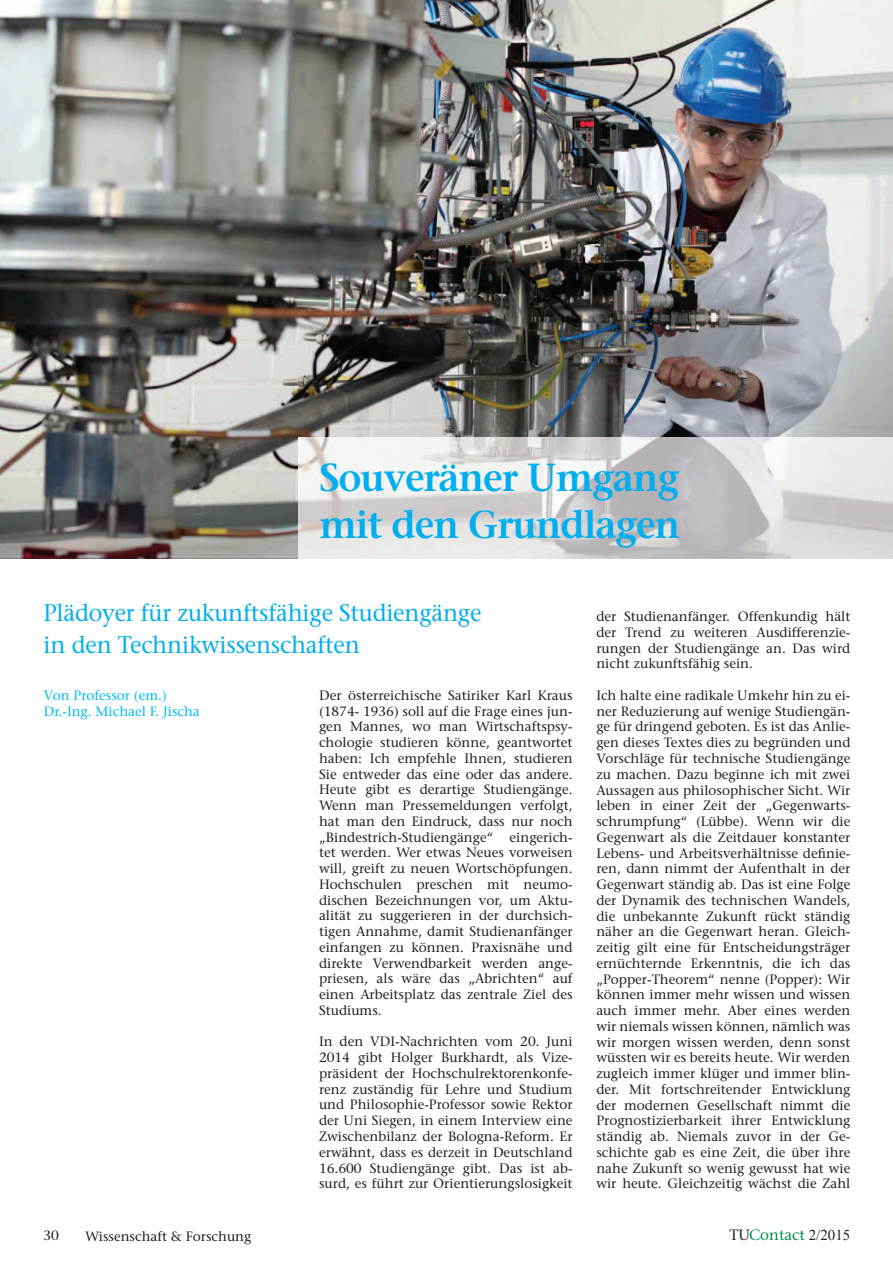
<style>
.page{position:relative;width:893px;height:1263px;background:#fff}
.page>*{position:absolute;margin:0;border:0;box-sizing:border-box;transform-origin:0 0}
.t1{font:600 39px/46.8px "Stone Serif";letter-spacing:-.03em;color:#00aeef}
.t2{font:24px/31.5px "Stone Serif";letter-spacing:-.01em;color:#00aeef;scale:.96 1}
.t3{font:15px "Stone Serif";color:#008c4e}
.t4{font:13.5px/15.8px "Stone Serif";color:#231f20;text-align:justify}
.t5{font:13.5px/15.8px "Stone Serif";color:#00baf1}
.s1{color:#231f20}
.s2{font-family:"Times New Roman";color:#231f20}
</style>
<div class="page">
<img style="left:0;top:0;width:893px;height:559px">
<img style="left:299px;top:438px;width:594px;height:121px">
<h1 class="t1" style="left:319px;top:458px;width:363px">Souveräner Umgang mit den Grundlagen</h1>
<h2 class="t2" style="left:44px;top:599px;width:458px">Plädoyer für zukunftsfähige Studiengänge in den Technikwissenschaften</h2>
<p class="t5" style="left:44px;top:689px;width:157px">Von Professor (em.)<br>Dr.-Ing. Michael F. Jischa</p>
<p class="t4" style="left:319px;top:689px;width:255px">Der österreichische Satiriker Karl Kraus (1874- 1936) soll auf die Frage eines jun&shy;gen Mannes, wo man Wirtschaftspsy&shy;chologie studieren könne, geantwortet haben: Ich empfehle Ihnen, studieren Sie entweder das eine oder das andere.<br>Heute gibt es derartige Studiengänge.<br>Wenn man Pressemeldungen verfolgt, hat man den Eindruck, dass nur noch „Bindestrich-Studiengänge“ eingerich&shy;tet werden. Wer etwas Neues vorweisen will, greift zu neuen Wortschöpfungen.<br>Hochschulen preschen mit neumo&shy;dischen Bezeichnungen vor, um Aktu&shy;alität zu suggerieren in der durchsich&shy;tigen Annahme, damit Studienanfänger einfangen zu können. Praxisnähe und direkte Verwendbarkeit werden ange&shy;priesen, als wäre das „Abrichten“ auf einen Arbeitsplatz das zentrale Ziel des Studiums.</p>
<p class="t4" style="left:319px;top:1035px;width:255px">In den VDI-Nachrichten vom 20. Juni 2014 gibt Holger Burkhardt, als Vize&shy;präsident der Hochschulrektorenkonfe&shy;renz zuständig für Lehre und Studium und Philosophie-Professor sowie Rektor der Uni Siegen, in einem Interview eine Zwischenbilanz der Bologna-Reform. Er erwähnt, dass es derzeit in Deutschland 16.600 Studiengänge gibt. Das ist ab&shy;surd, es führt zur Orientierungslosigkeit</p>
<p class="t4" style="left:596px;top:610px;width:256px">der Studienanfänger. Offenkundig hält der Trend zu weiteren Ausdifferenzie&shy;rungen der Studiengänge an. Das wird nicht zukunftsfähig sein.</p>
<p class="t4" style="left:596px;top:689px;width:256px">Ich halte eine radikale Umkehr hin zu ei&shy;ner Reduzierung auf wenige Studiengän&shy;ge für dringend geboten. Es ist das Anlie&shy;gen dieses Textes dies zu begründen und Vorschläge für technische Studiengänge zu machen. Dazu beginne ich mit zwei Aussagen aus philosophischer Sicht. Wir leben in einer Zeit der „Gegenwarts&shy;schrumpfung“ (Lübbe). Wenn wir die Gegenwart als die Zeitdauer konstanter Lebens- und Arbeitsverhältnisse definie&shy;ren, dann nimmt der Aufenthalt in der Gegenwart ständig ab. Das ist eine Folge der Dynamik des technischen Wandels, die unbekannte Zukunft rückt ständig näher an die Gegenwart heran. Gleich&shy;zeitig gilt eine für Entscheidungsträger ernüchternde Erkenntnis, die ich das „Popper-Theorem“ nenne (Popper): Wir können immer mehr wissen und wissen auch immer mehr. Aber eines werden wir niemals wissen können, nämlich was wir morgen wissen werden, denn sonst wüssten wir es bereits heute. Wir werden zugleich immer klüger und immer blin&shy;der. Mit fortschreitender Entwicklung der modernen Gesellschaft nimmt die Prognostizierbarkeit ihrer Entwicklung ständig ab. Niemals zuvor in der Ge&shy;schichte gab es eine Zeit, die über ihre nahe Zukunft so wenig gewusst hat wie wir heute. Gleichzeitig wächst die Zahl</p>
<p class="t4" style="left:43px;top:1229px;width:17px">30</p>
<p class="t4" style="left:85px;top:1229px;width:168px">Wissenschaft &amp; Forschung</p>
<p class="t3" style="left:729px;top:1229px;width:123px"><span class="s1">TU</span>Contact <span class="s2">2/2015</span></p>
</div>
